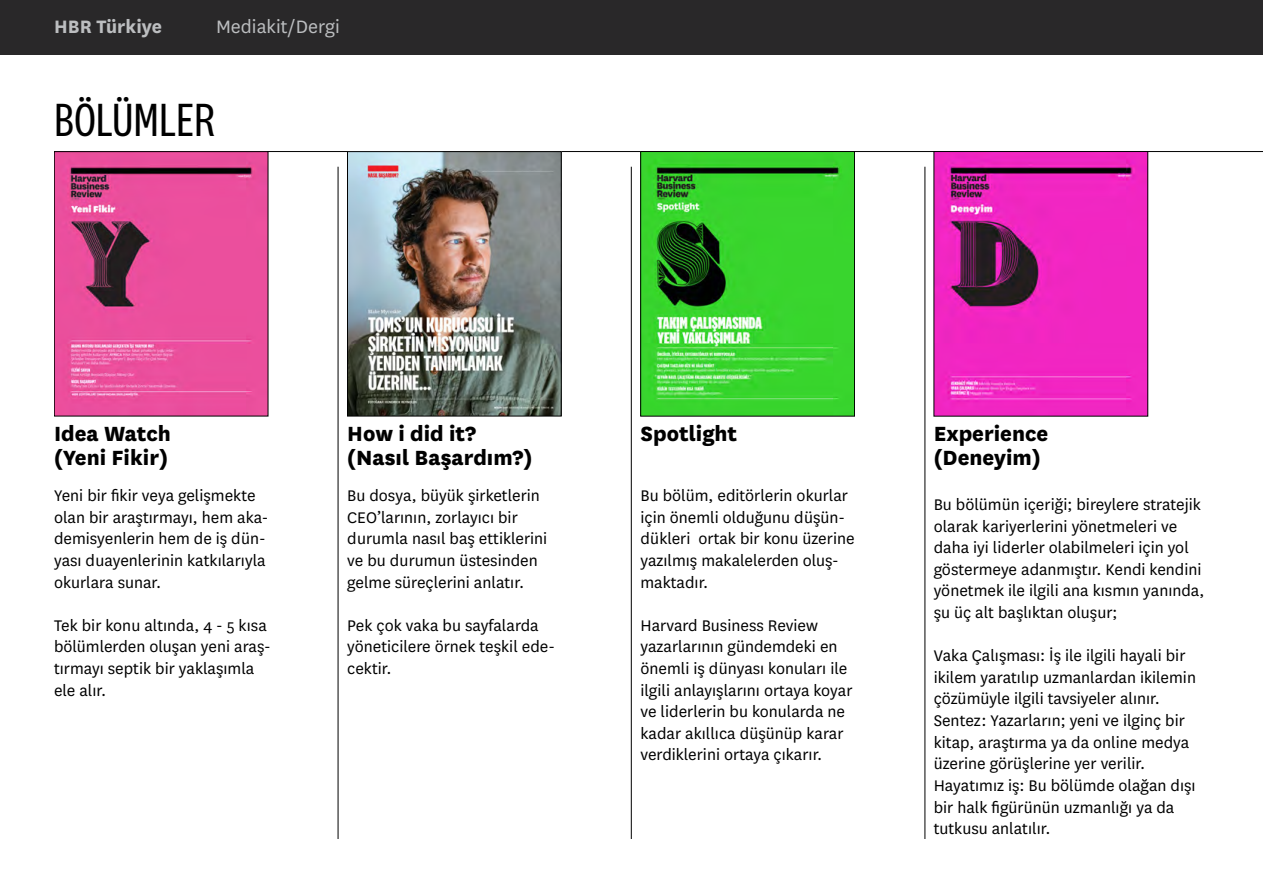
<style>
.page{position:relative;width:1263px;height:893px;background:#fff}
.page>*{position:absolute;margin:0;border:0;box-sizing:border-box;transform-origin:0 0}
.t1{font:48.15px "National 2 Condensed";color:#000}
.t2{font:800 24px/24px "National HBR";color:#000}
.t3{font:21px "National HBR";color:#bcbec0}
.t4{font:700 21px "National HBR";color:#bcbec0}
.t5{font:18px/21.6px "National HBR";color:#000}
</style>
<div class="page">
<div style="left:0;top:0;width:1263px;height:54px;background:#292829"></div>
<hr style="left:54px;top:151px;width:1209px;height:1px;background:#000">
<hr style="left:338px;top:167px;width:1px;height:672px;background:#000">
<hr style="left:631px;top:167px;width:1px;height:672px;background:#000">
<hr style="left:925px;top:167px;width:1px;height:672px;background:#000">
<img style="left:56px;top:153px;width:210px;height:261px">
<div style="left:54px;top:151px;width:214px;height:265px;border:1px solid #000"></div>
<img style="left:349px;top:153px;width:210px;height:261px">
<div style="left:347px;top:151px;width:214px;height:265px;border:1px solid #000"></div>
<img style="left:642px;top:153px;width:211px;height:261px">
<div style="left:640px;top:151px;width:215px;height:265px;border:1px solid #000"></div>
<img style="left:936px;top:153px;width:210px;height:261px">
<p class="t4" style="left:54px;top:12px;width:110px">HBR Türkiye</p>
<p class="t3" style="left:216px;top:13px;width:125px">Mediakit/Dergi</p>
<h1 class="t1" style="left:54px;top:95px;width:163px">BÖLÜMLER</h1>
<h2 class="t2" style="left:54px;top:420px;width:118px">Idea Watch (Yeni Fikir)</h2>
<h2 class="t2" style="left:347px;top:420px;width:186px">How i did it? (Nasıl Başardım?)</h2>
<h2 class="t2" style="left:640px;top:420px;width:98px">Spotlight</h2>
<h2 class="t2" style="left:934px;top:420px;width:116px">Experience (Deneyim)</h2>
<p class="t5" style="left:54px;top:484px;width:216px">Yeni bir fikir veya gelişmekte olan bir araştırmayı, hem aka&shy;demisyenlerin hem de iş dün&shy;yası duayenlerinin katkılarıyla okurlara sunar.</p>
<p class="t5" style="left:54px;top:614px;width:218px">Tek bir konu altında, 4 - 5 kısa bölümlerden oluşan yeni araş&shy;tırmayı septik bir yaklaşımla ele alır.</p>
<p class="t5" style="left:640px;top:484px;width:216px">Bu bölüm, editörlerin okurlar için önemli olduğunu düşün&shy;dükleri ortak bir konu üzerine yazılmış makalelerden oluş&shy;maktadır.</p>
<p class="t5" style="left:640px;top:614px;width:214px">Harvard Business Review yazarlarının gündemdeki en önemli iş dünyası konuları ile ilgili anlayışlarını ortaya koyar ve liderlerin bu konularda ne kadar akıllıca düşünüp karar verdiklerini ortaya çıkarır.</p>
<p class="t5" style="left:347px;top:484px;width:202px">Bu dosya, büyük şirketlerin<br>CEO’larının, zorlayıcı bir durumla nasıl baş ettiklerini ve bu durumun üstesinden gelme süreçlerini anlatır.</p>
<p class="t5" style="left:347px;top:614px;width:209px">Pek çok vaka bu sayfalarda yöneticilere örnek teşkil ede&shy;cektir.</p>
<p class="t5" style="left:934px;top:493px;width:272px">Bu bölümün içeriği; bireylere stratejik olarak kariyerlerini yönetmeleri ve daha iyi liderler olabilmeleri için yol göstermeye adanmıştır. Kendi kendini yönetmek ile ilgili ana kısmın yanında, şu üç alt başlıktan oluşur;</p>
<p class="t5" style="left:934px;top:644px;width:264px">Vaka Çalışması: İş ile ilgili hayali bir ikilem yaratılıp uzmanlardan ikilemin çözümüyle ilgili tavsiyeler alınır.<br>Sentez: Yazarların; yeni ve ilginç bir kitap, araştırma ya da online medya üzerine görüşlerine yer verilir.<br>Hayatımız iş: Bu bölümde olağan dışı bir halk figürünün uzmanlığı ya da tutkusu anlatılır.</p>
</div>
